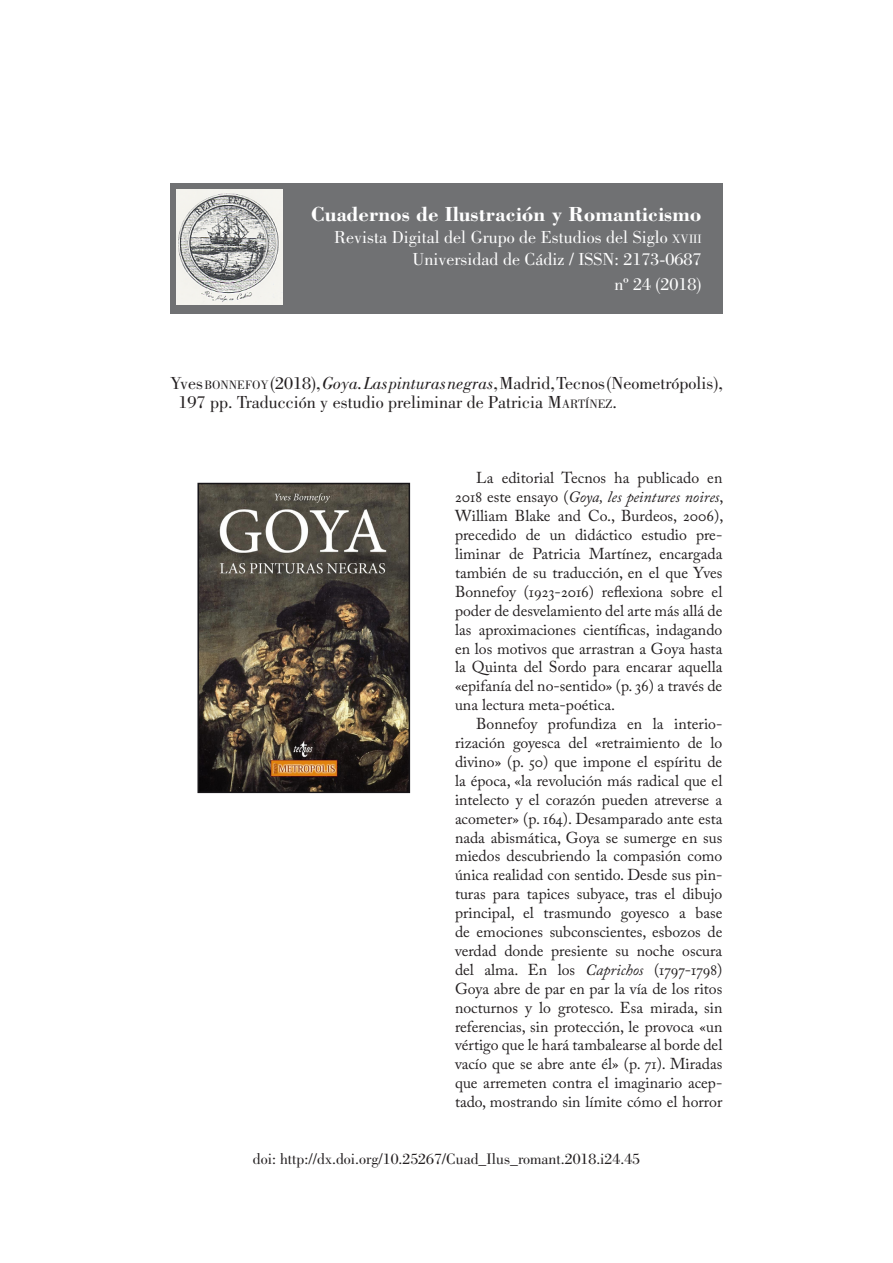
<style>
.page{position:relative;width:893px;height:1263px;background:#fff}
.page>*{position:absolute;margin:0;border:0;box-sizing:border-box;transform-origin:0 0}
.t1{font:700 21px "Bodoni Std";color:#fff}
.Resumen{font:18px/18.9px "Bodoni Std";color:#231f20}
.t2{font:18px "Bodoni Std";color:#fff}
.t3{font:18px "Bodoni Std";color:#fff}
.Texto{font:15.75px/18.9px "Adobe Caslon Pro";color:#231f20;text-align:justify}
.Resumen-2{font:15.75px "Bodoni Std";color:#231f20}
.s1{font-size:12.6px}
.s2{font-style:inherit}
.s3{font-style:italic}
</style>
<div class="page">
<div style="left:170px;top:183px;width:553px;height:131px;background:#707173"></div>
<img style="left:176px;top:189px;width:107px;height:115px">
<img style="left:200px;top:486px;width:207px;height:304px">
<div style="left:197px;top:483px;width:213px;height:310px;border:2px solid #171518"></div>
<p class="t1" style="left:311px;top:201px;width:392px">Cuadernos de Ilustración y Romanticismo</p>
<p class="t2" style="left:334px;top:227px;width:369px">Revista Digital del Grupo de Estudios del Siglo <span class="s1">XVIII</span></p>
<p class="t2" style="left:413px;top:249px;width:290px">Universidad de Cádiz / ISSN: <span class="s2">2173-0687</span></p>
<p class="t3" style="left:615px;top:274px;width:89px"><span class="s2">nº</span> 24 <span class="s2">(</span>2018<span class="s2">)</span></p>
<p class="Resumen" style="left:179px;top:374px;width:546px;text-indent:-9px">Yves <span class="s1">BONNEFOY</span> (2018), <span class="s3">Goya. Las pinturas negras</span>, Madrid, Tecnos (Neometrópolis),<br>197 pp. Traducción y estudio preliminar de Patricia <span class="s2">M</span><span class="s1">ARTÍNEZ</span>.</p>
<p class="Texto" style="left:455px;top:468px;width:270px;text-indent:21px">La editorial Tecnos ha publicado en 2018 este ensayo (<span class="s3">Goya, les peintures noires</span>, William Blake and Co., Burdeos, 2006), precedido de un didáctico estudio pre&shy;liminar de Patricia Martínez, encargada también de su traducción, en el que Yves Bonnefoy (1923-2016) reflexiona sobre el poder de desvelamiento del arte más allá de las aproximaciones científicas, indagando en los motivos que arrastran a Goya hasta la Quinta del Sordo para encarar aquella «epifanía del no-sentido» (p. 36) a través de una lectura meta-poética.</p>
<p class="Texto" style="left:455px;top:714px;width:269px;text-indent:21px">Bonnefoy profundiza en la interio&shy;rización goyesca del «retraimiento de lo divino» (p. 50) que impone el espíritu de la época, «la revolución más radical que el intelecto y el corazón pueden atreverse a acometer» (p. 164). Desamparado ante esta nada abismática, Goya se sumerge en sus miedos descubriendo la compasión como única realidad con sentido. Desde sus pin&shy;turas para tapices subyace, tras el dibujo principal, el trasmundo goyesco a base de emociones subconscientes, esbozos de verdad donde presiente su noche oscura del alma. En los <span class="s3">Caprichos</span> (1797-1798)<br>Goya abre de par en par la vía de los ritos nocturnos y lo grotesco. Esa mirada, sin referencias, sin protección, le provoca «un vértigo que le hará tambalearse al borde del vacío que se abre ante él» (p. 71). Miradas que arremeten contra el imaginario acep&shy;tado, mostrando sin límite cómo el horror</p>
<p class="Resumen-2" style="left:253px;top:1150px;width:389px">doi: http://dx.doi.org/10.25267/Cuad_Ilus_romant.2018.i24.45</p>
</div>
